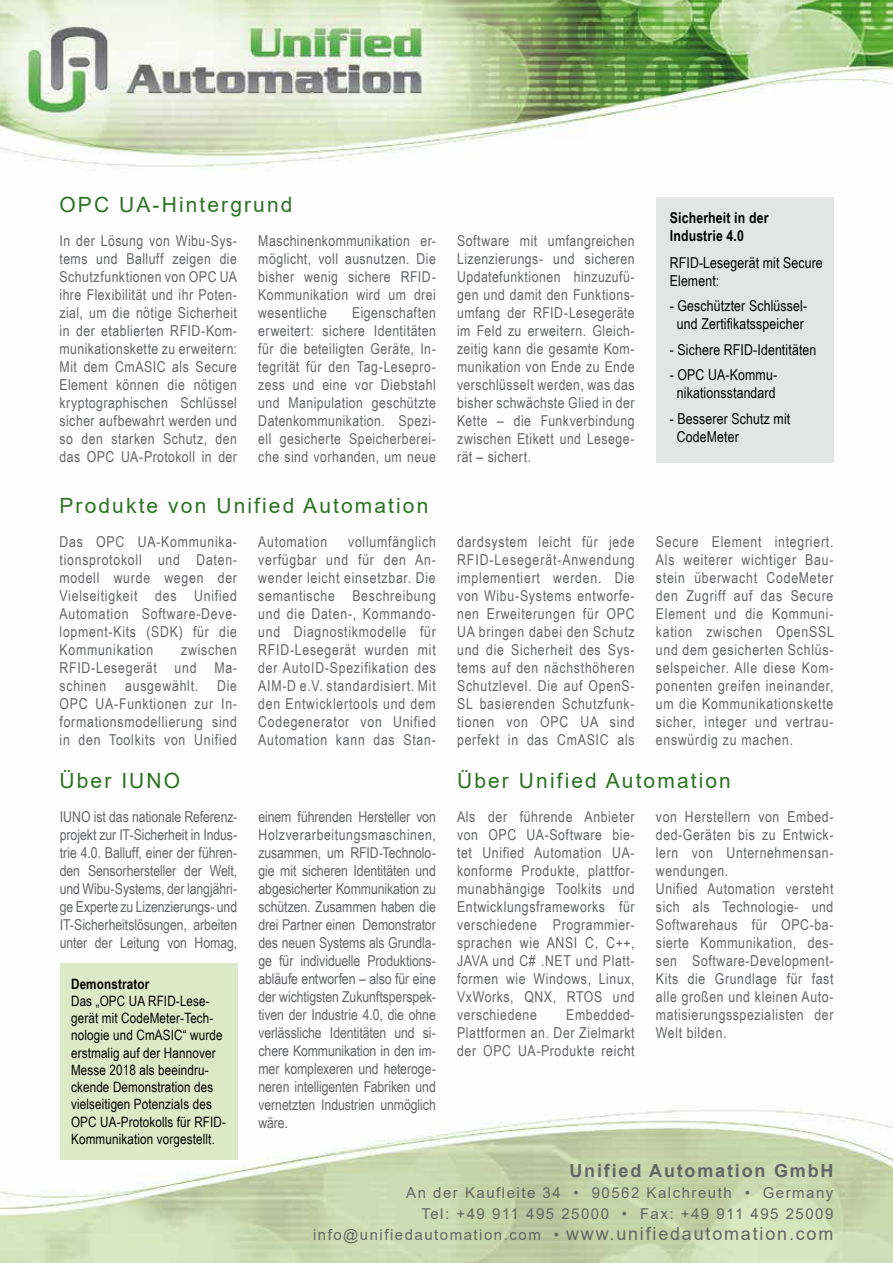
<style>
.page{position:relative;width:893px;height:1263px;background:#fff}
.page>*{position:absolute;margin:0;border:0;box-sizing:border-box;transform-origin:0 0}
.t1{font:21px "Arial";letter-spacing:.1em;color:#2a7321}
.t2{font:700 18px "Arial";letter-spacing:.1em;color:#646567}
.t3{font:15px/18px "Arial Narrow";letter-spacing:.04em;color:#646567;text-align:justify}
.t4{font:15px/18px "Arial Narrow";letter-spacing:.01em;color:#000}
.t5{font:15px/21px "Arial";letter-spacing:.1em;color:#646567;text-align:right}
.t6{font:700 15px/18px "Arial Narrow";letter-spacing:.01em;color:#000}
.t7{font:14.25px/17.2px "Arial Narrow";letter-spacing:.01em;color:#000}
.t8{font:700 14.25px "Arial Narrow";letter-spacing:.01em;color:#000}
.s1{font-size:18px}
</style>
<div class="page">
<img style="left:0;top:0;width:893px;height:1263px">
<div style="left:656px;top:197px;width:177px;height:265px;background:#e3e4e4"></div>
<div style="left:60px;top:963px;width:177px;height:197px;background:#ddeac8"></div>
<h1 class="t1" style="left:60px;top:190px;width:234px">OPC UA-Hintergrund</h1>
<p class="t3" style="left:60px;top:231px;width:179px">In der Lösung von Wibu-Sys&shy;tems und Balluff zeigen die Schutzfunktionen von OPC UA ihre Flexibilität und ihr Poten&shy;zial, um die nötige Sicherheit in der etablierten RFID-Kom&shy;munikationskette zu erweitern:<br>Mit dem CmASIC als Secure Element können die nötigen kryptographischen Schlüssel sicher aufbewahrt werden und so den starken Schutz, den das OPC UA-Protokoll in der</p>
<p class="t3" style="left:258px;top:231px;width:179px">Maschinenkommunikation er&shy;möglicht, voll ausnutzen. Die bisher wenig sichere RFID-Kommunikation wird um drei wesentliche</p>
<p class="t3" style="left:258px;top:303px;width:179px;text-indent:94px">Eigenschaften erweitert: sichere Identitäten für die beteiligten Geräte, In&shy;tegrität für den Tag-Lesepro&shy;zess und eine vor Diebstahl und Manipulation geschützte Datenkommunikation. Spezi&shy;ell gesicherte Speicherberei&shy;che sind vorhanden, um neue</p>
<h1 class="t1" style="left:60px;top:491px;width:370px">Produkte von Unified Automation</h1>
<p class="t3" style="left:457px;top:231px;width:179px">Software mit umfangreichen Lizenzierungs- und sicheren Updatefunktionen hinzuzufü&shy;gen und damit den Funktions&shy;umfang der RFID-Lesegeräte im Feld zu erweitern. Gleich&shy;zeitig kann die gesamte Kom&shy;munikation von Ende zu Ende verschlüsselt werden, was das bisher schwächste Glied in der Kette – die Funkverbindung zwischen Etikett und Lesege&shy;rät – sichert.</p>
<p class="t6" style="left:670px;top:208px;width:100px">Sicherheit in der<br>Industrie 4.0</p>
<p class="t4" style="left:670px;top:253px;width:155px">RFID-Lesegerät mit Secure<br>Element:</p>
<p class="t4" style="left:670px;top:296px;width:139px;text-align:center">- Geschützter Schlüssel&shy;und Zertifikatsspeicher</p>
<p class="t4" style="left:670px;top:340px;width:148px">- Sichere RFID-Identitäten</p>
<p class="t4" style="left:670px;top:365px;width:109px;text-align:center">- OPC UA-Kommu&shy;nikationsstandard</p>
<p class="t4" style="left:677px;top:409px;width:115px;text-indent:-7px">- Besserer Schutz mit<br>CodeMeter</p>
<p class="t3" style="left:60px;top:532px;width:179px">Das OPC UA-Kommunika&shy;tionsprotokoll und Daten&shy;modell wurde wegen der Vielseitigkeit des Unified Automation Software-Deve&shy;lopment-Kits (SDK) für die Kommunikation</p>
<p class="t3" style="left:60px;top:640px;width:179px;text-indent:122px">zwischen RFID-Lesegerät und Ma&shy;schinen</p>
<p class="t3" style="left:125px;top:676px;width:75px">ausgewählt.</p>
<p class="t3" style="left:60px;top:676px;width:179px;text-indent:158px">Die OPC UA-Funktionen zur In&shy;formationsmodellierung sind in den Toolkits von Unified</p>
<p class="t3" style="left:258px;top:532px;width:179px;text-indent:90px">vollumfänglich verfügbar und für den An&shy;wender leicht einsetzbar. Die semantische Beschreibung und die Daten-, Kommando&shy;und Diagnostikmodelle für RFID-Lesegerät wurden mit der AutoID-Spezifikation des AIM-D e.V. standardisiert. Mit den Entwicklertools und dem Codegenerator von Unified Automation kann das Stan-</p>
<p class="t3" style="left:457px;top:532px;width:179px">dardsystem leicht für jede RFID-Lesegerät-Anwendung implementiert werden. Die von Wibu-Systems entworfe&shy;nen Erweiterungen für OPC UA bringen dabei den Schutz und die Sicherheit des Sys&shy;tems auf den nächsthöheren Schutzlevel. Die auf OpenS-SL basierenden Schutzfunk&shy;tionen von OPC UA sind perfekt in das CmASIC als</p>
<p class="t3" style="left:656px;top:532px;width:179px">Secure Element integriert.<br>Als weiterer wichtiger Bau&shy;stein überwacht CodeMeter den Zugriff auf das Secure Element und die Kommuni&shy;kation zwischen OpenSSL und dem gesicherten Schlüs&shy;selspeicher. Alle diese Kom&shy;ponenten greifen ineinander, um die Kommunikationskette sicher, integer und vertrau&shy;enswürdig zu machen.</p>
<p class="t3" style="left:258px;top:532px;width:70px">Automation</p>
<h1 class="t1" style="left:60px;top:766px;width:122px">Über IUNO</h1>
<h1 class="t1" style="left:457px;top:766px;width:275px">Über Unified Automation</h1>
<p class="t3" style="left:60px;top:807px;width:179px">IUNO ist das nationale Referenz&shy;projekt zur IT-Sicherheit in Indus&shy;trie 4.0. Balluff, einer der führen&shy;den Sensorhersteller der Welt, und Wibu-Systems, der langjähri&shy;ge Experte zu Lizenzierungs- und IT-Sicherheitslösungen, arbeiten unter der Leitung von Homag,</p>
<p class="t3" style="left:258px;top:807px;width:179px">einem führenden Hersteller von Holzverarbeitungsmaschinen, zusammen, um RFID-Technolo&shy;gie mit sicheren Identitäten und abgesicherter Kommunikation zu schützen. Zusammen haben die drei Partner einen Demonstrator des neuen Systems als Grundla&shy;ge für individuelle Produktions&shy;abläufe entworfen – also für eine der wichtigsten Zukunftsperspek&shy;tiven der Industrie 4.0, die ohne verlässliche Identitäten und si&shy;chere Kommunikation in den im&shy;mer komplexeren und heteroge&shy;neren intelligenten Fabriken und vernetzten Industrien unmöglich wäre.</p>
<p class="t8" style="left:71px;top:973px;width:80px">Demonstrator</p>
<p class="t7" style="left:71px;top:991px;width:156px">Das „OPC UA RFID-Lese&shy;gerät mit CodeMeter-Tech&shy;nologie und CmASIC“ wurde erstmalig auf der Hannover<br>Messe 2018 als beeindru&shy;ckende Demonstration des vielseitigen Potenzials des<br>OPC UA-Protokolls für RFID-<br>Kommunikation vorgestellt.</p>
<p class="t3" style="left:457px;top:807px;width:179px">Als der führende Anbieter von OPC UA-Software bie&shy;tet Unified Automation UA&shy;konforme Produkte, plattfor&shy;munabhängige Toolkits und Entwicklungsframeworks für verschiedene Programmier&shy;sprachen wie ANSI C, C++, JAVA und C# .NET und Platt&shy;formen wie Windows, Linux, VxWorks, QNX, RTOS und verschiedene</p>
<p class="t3" style="left:457px;top:1005px;width:179px;text-indent:109px">Embedded-Plattformen an. Der Zielmarkt der OPC UA-Produkte reicht</p>
<p class="t3" style="left:656px;top:807px;width:179px;text-align:left">von Herstellern von Embed&shy;ded-Geräten bis zu Entwick&shy;lern von Unternehmensan&shy;wendungen.<br>Unified Automation versteht sich als Technologie- und<br>Softwarehaus für OPC-ba&shy;sierte Kommunikation, des&shy;sen Software-Development-<br>Kits die Grundlage für fast alle großen und kleinen Auto&shy;matisierungsspezialisten der<br>Welt bilden.</p>
<p class="t2" style="left:569px;top:1157px;width:265px">Unified Automation GmbH</p>
<p class="t5" style="left:313px;top:1182px;width:522px">An der Kaufleite 34 • 90562 Kalchreuth • Germany<br>Tel: +49 911 495 25000 • Fax: +49 911 495 25009 info@unifiedautomation.com • <span class="s1">www.unifiedautomation.com</span></p>
</div>
